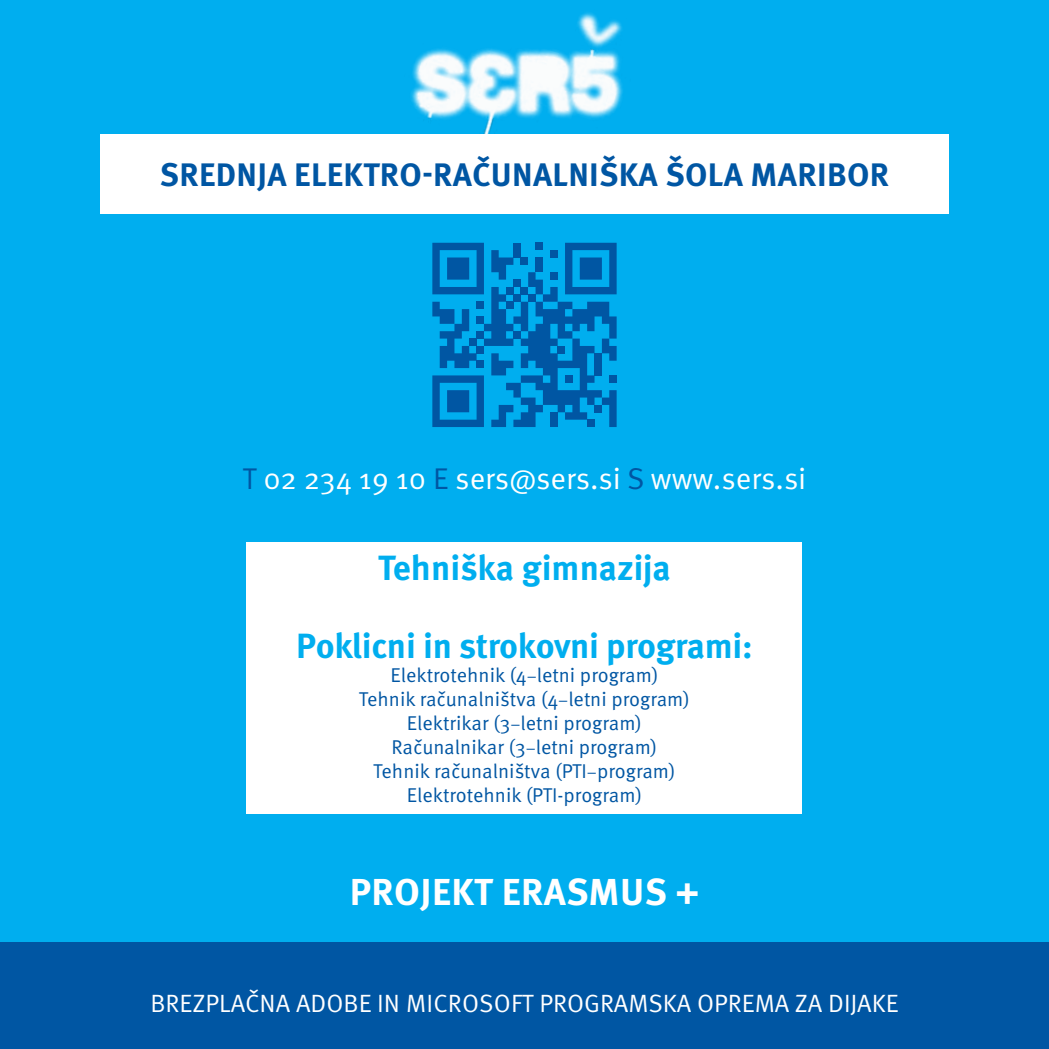
<style>
.page{position:relative;width:1049px;height:1049px;background:#00aeef}
.page>*{position:absolute;margin:0;border:0;box-sizing:border-box;transform-origin:0 0}
.t1{font:700 37.5px "Meta Pro";letter-spacing:.01em;color:#fff}
.t2{font:700 35px "Meta Pro";letter-spacing:-.01em;color:#00aeef}
.t3{font:700 32.5px "Meta Pro";letter-spacing:.01em;color:#0056a3}
.t4{font:30px "Meta Pro";color:#fff}
.t5{font:25px "Meta Pro";color:#fff}
.t6{font:20px/24px "Meta Pro";color:#0056a3;text-align:center}
.s1{color:#0056a3}
.s2{font-size:17px}
</style>
<div class="page">
<img style="left:411px;top:12px;width:212px;height:122px">
<div style="left:100px;top:134px;width:849px;height:79px;background:#fff"></div>
<svg style="left:432px;top:243px;width:185px;height:184px"></svg>
<div style="left:609px;top:375px;width:8px;height:8px;background:#0056a3"></div>
<div style="left:0;top:942px;width:1049px;height:107px;background:#0056a3"></div>
<div style="left:247px;top:542px;width:555px;height:272px;background:#fff"></div>
<h3 class="t3" style="left:160px;top:154px;width:731px">SREDNJA ELEKTRO-RAČUNALNIŠKA ŠOLA MARIBOR</h3>
<h3 class="t4" style="left:243px;top:460px;width:565px"><span class="s1">T</span> 02 234 19 10 <span class="s1">E</span> sers@sers.si <span class="s1">S</span> www.sers.si</h3>
<h2 class="t2" style="left:378px;top:546px;width:294px">Tehniška gimnazija</h2>
<h2 class="t2" style="left:296px;top:624px;width:458px">Poklicni in strokovni programi:</h2>
<p class="t6" style="left:359px;top:664px;width:333px">Elektrotehnik (4<span class="s2">–</span>letni program)<br>Tehnik računalništva (4<span class="s2">–</span>letni program)<br>Elektrikar (3<span class="s2">–</span>letni program)<br>Računalnikar (3<span class="s2">–</span>letni program)<br>Tehnik računalništva (PTI<span class="s2">–</span>program)<br>Elektrotehnik (PTI-program)</p>
<h1 class="t1" style="left:350px;top:868px;width:351px">PROJEKT ERASMUS +</h1>
<p class="t5" style="left:150px;top:988px;width:750px">BREZPLAČNA ADOBE IN MICROSOFT PROGRAMSKA OPREMA ZA DIJAKE</p>
</div>
